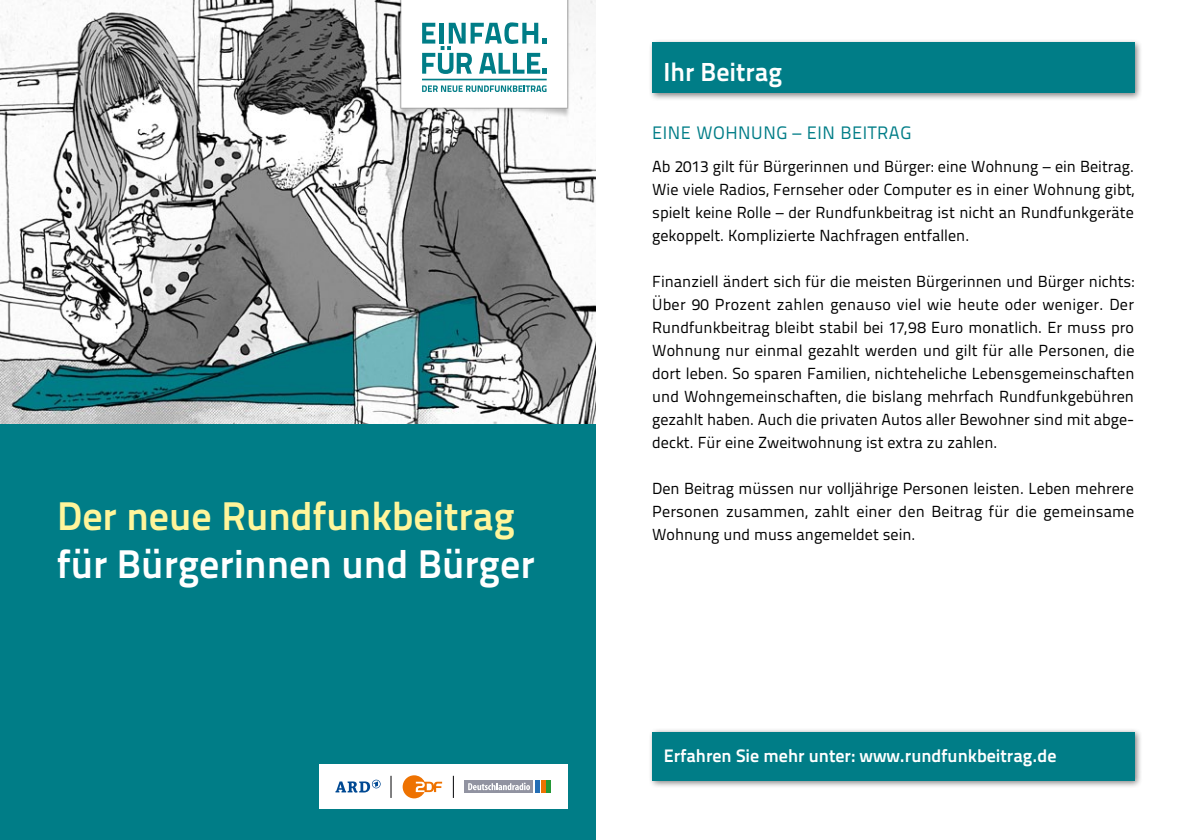
<style>
.page{position:relative;width:1191px;height:840px;background:#fff}
.page>*{position:absolute;margin:0;border:0;box-sizing:border-box;transform-origin:0 0}
.t1{font:700 40px/48px "Titillium Text 22 L";color:#fff}
.t2{font:700 26px "Titillium Text 22 L";color:#fff}
.t3{font:700 18px "Titillium Text 22 L";color:#fff}
.t4{font:18px "Titillium Text 22 L";letter-spacing:.03em;color:#007d87}
.t5{font:16px/23px "Titillium Text 22 L";letter-spacing:.005em;color:#000;text-align:justify}
.s1{color:#fff59b}
</style>
<div class="page">
<img style="left:0;top:0;width:596px;height:424px">
<img style="left:389px;top:0;width:188px;height:123px">
<svg style="left:422px;top:22px;width:124px;height:52px"></svg>
<hr style="left:422px;top:79px;width:124px;height:1px;background:#007d87">
<svg style="left:422px;top:85px;width:124px;height:7px"></svg>
<div style="left:0;top:424px;width:596px;height:415px;background:#007d87"></div>
<div style="left:319px;top:764px;width:248px;height:44px;background:#fff"></div>
<svg style="left:335px;top:779px;width:45px;height:13px"></svg>
<svg style="left:402px;top:775px;width:40px;height:23px"></svg>
<hr style="left:535px;top:780px;width:4px;height:12px;background:#246eb5">
<hr style="left:541px;top:780px;width:4px;height:12px;background:#ee7201">
<svg style="left:464px;top:780px;width:69px;height:12px"></svg>
<svg style="left:468px;top:782px;width:62px;height:7px"></svg>
<hr style="left:547px;top:780px;width:4px;height:12px;background:#249836">
<svg style="left:391px;top:775px;width:1px;height:22px"></svg>
<svg style="left:453px;top:775px;width:1px;height:22px"></svg>
<div style="left:648px;top:38px;width:494px;height:63px;background:#000;opacity:.5"></div>
<div style="left:652px;top:43px;width:482px;height:50px;background:#007d87"></div>
<div style="left:648px;top:727px;width:494px;height:61px;background:#000;opacity:.5"></div>
<div style="left:652px;top:731px;width:482px;height:49px;background:#007d87"></div>
<h1 class="t1" style="left:57px;top:489px;width:479px"><span class="s1">Der neue Rundfunkbeitrag </span>für Bürgerinnen und Bürger</h1>
<h2 class="t2" style="left:663px;top:52px;width:120px">Ihr Beitrag</h2>
<h3 class="t4" style="left:652px;top:119px;width:261px">EINE WOHNUNG – EIN BEITRAG</h3>
<p class="t5" style="left:652px;top:154px;width:483px">Ab 2013 gilt für Bürgerinnen und Bürger: eine Wohnung – ein Beitrag.<br>Wie viele Radios, Fernseher oder Computer es in einer Wohnung gibt, spielt keine Rolle – der Rundfunkbeitrag ist nicht an Rundfunkgeräte gekoppelt. Komplizierte Nachfragen entfallen.</p>
<p class="t5" style="left:652px;top:269px;width:484px;text-align:left">Finanziell ändert sich für die meisten Bürgerinnen und Bürger nichts:<br>Über 90 Prozent zahlen genauso viel wie heute oder weniger. Der Rundfunkbeitrag bleibt stabil bei 17,98 Euro monatlich. Er muss pro Wohnung nur einmal gezahlt werden und gilt für alle Personen, die dort leben. So sparen Familien, nichteheliche Lebensgemeinschaften und Wohngemeinschaften, die bislang mehrfach Rundfunkgebühren gezahlt haben. Auch die privaten Autos aller Bewohner sind mit abge&shy;deckt. Für eine Zweitwohnung ist extra zu zahlen.</p>
<p class="t5" style="left:652px;top:476px;width:483px">Den Beitrag müssen nur volljährige Personen leisten. Leben mehrere Personen zusammen, zahlt einer den Beitrag für die gemeinsame Wohnung und muss angemeldet sein.</p>
<p class="t3" style="left:664px;top:741px;width:394px">Erfahren Sie mehr unter: www.rundfunkbeitrag.de</p>
</div>
